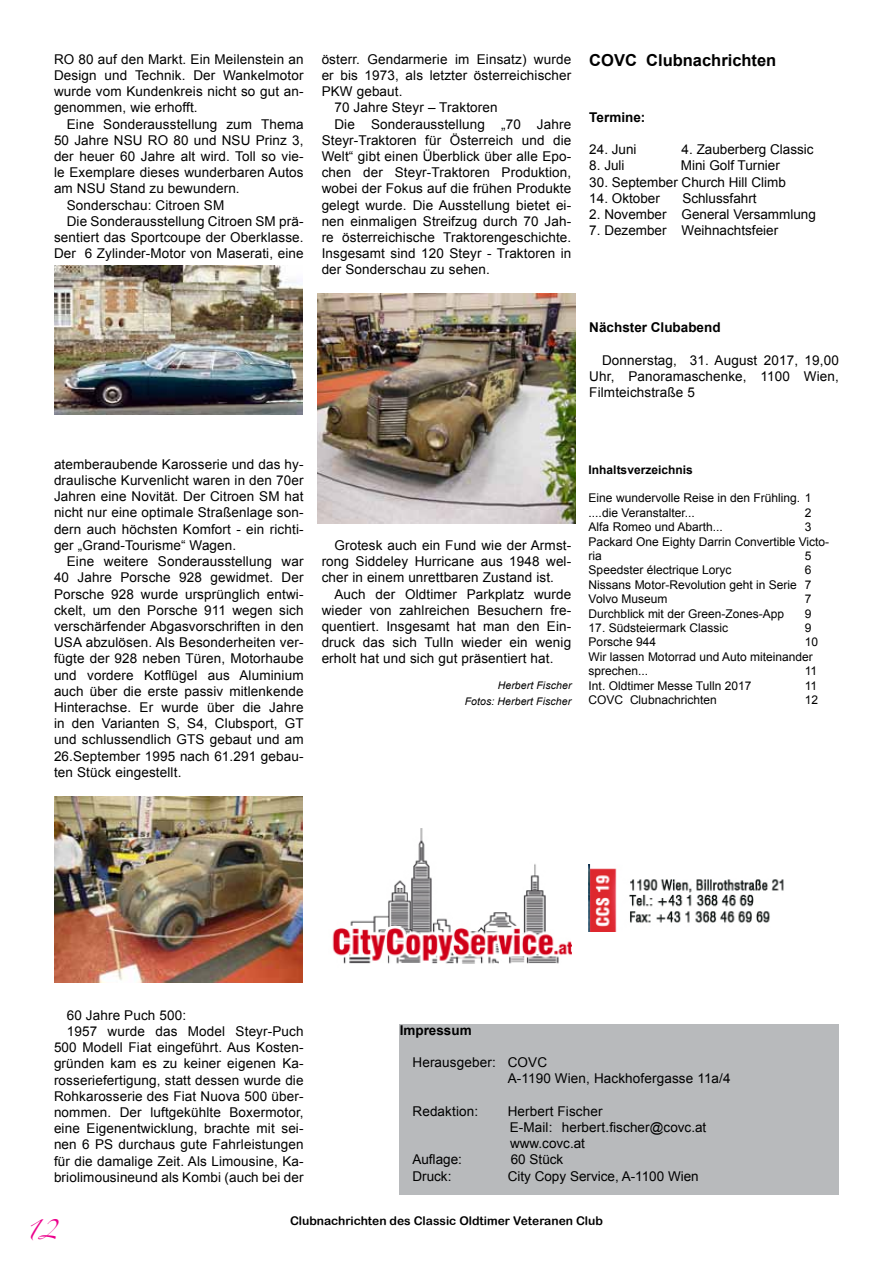
<style>
.page{position:relative;width:893px;height:1263px;background:#fff}
.page>*{position:absolute;margin:0;border:0;box-sizing:border-box;transform-origin:0 0}
.t1{font:18px "Zapfino";color:#ec008c}
.t2{font:700 16.5px "Arial";color:#000}
.t3{font:13.5px/16.2px "Arial";letter-spacing:.01em;color:#000;text-align:justify}
.t4{font:700 13.5px "Arial";color:#000}
.t5{font:12px/14.4px "Arial";color:#000}
.t6{font:12px "Arial Rounded MT Bold";color:#000}
.t7{font:700 12px "Arial";color:#000}
.t8{font:italic 10.5px/16.2px "Arial";letter-spacing:.01em;color:#000;text-align:right}
</style>
<div class="page">
<div style="left:400px;top:1025px;width:439px;height:170px;background:#b8babc"></div>
<img style="left:589px;top:864px;width:195px;height:68px">
<img style="left:332px;top:829px;width:239px;height:135px">
<img style="left:54px;top:796px;width:248px;height:186px">
<img style="left:317px;top:294px;width:259px;height:229px">
<img style="left:54px;top:266px;width:248px;height:149px">
<p class="t3" style="left:54px;top:51px;width:251px">RO 80 auf den Markt. Ein Meilenstein an Design und Technik. Der Wankelmotor wurde vom Kundenkreis nicht so gut an&shy;genommen, wie erhofft.</p>
<p class="t3" style="left:67px;top:116px;width:238px">Eine Sonderausstellung zum Thema</p>
<p class="t3" style="left:54px;top:132px;width:251px">50 Jahre NSU RO 80 und NSU Prinz 3,</p>
<p class="t3" style="left:54px;top:148px;width:251px">der heuer 60 Jahre alt wird. Toll so vie-</p>
<p class="t3" style="left:54px;top:165px;width:251px">le Exemplare dieses wunderbaren Autos</p>
<p class="t3" style="left:54px;top:181px;width:187px">am NSU Stand zu bewundern.</p>
<p class="t3" style="left:67px;top:197px;width:159px">Sonderschau: Citroen SM</p>
<p class="t3" style="left:67px;top:213px;width:238px">Die Sonderausstellung Citroen SM prä-</p>
<p class="t3" style="left:54px;top:229px;width:251px">sentiert das Sportcoupe der Oberklasse.</p>
<p class="t3" style="left:54px;top:246px;width:251px">Der 6 Zylinder-Motor von Maserati, eine</p>
<p class="t3" style="left:322px;top:51px;width:251px">österr. Gendarmerie im Einsatz) wurde</p>
<p class="t3" style="left:322px;top:67px;width:251px">er bis 1973, als letzter österreichischer</p>
<p class="t3" style="left:322px;top:84px;width:82px">PKW gebaut.</p>
<p class="t3" style="left:334px;top:100px;width:165px">70 Jahre Steyr – Traktoren</p>
<p class="t3" style="left:334px;top:116px;width:238px">Die Sonderausstellung „70 Jahre</p>
<p class="t3" style="left:322px;top:132px;width:251px">Steyr-Traktoren für Österreich und die</p>
<p class="t3" style="left:322px;top:148px;width:251px">Welt“ gibt einen Überblick über alle Epo-</p>
<p class="t3" style="left:322px;top:165px;width:251px">chen der Steyr-Traktoren Produktion,</p>
<p class="t3" style="left:322px;top:181px;width:251px">wobei der Fokus auf die frühen Produkte</p>
<p class="t3" style="left:322px;top:197px;width:251px">gelegt wurde. Die Ausstellung bietet ei-</p>
<p class="t3" style="left:322px;top:213px;width:251px">nen einmaligen Streifzug durch 70 Jah-</p>
<p class="t3" style="left:322px;top:229px;width:251px">re österreichische Traktorengeschichte.</p>
<p class="t3" style="left:322px;top:246px;width:251px">Insgesamt sind 120 Steyr - Traktoren in</p>
<p class="t3" style="left:322px;top:262px;width:170px">der Sonderschau zu sehen.</p>
<p class="t2" style="left:589px;top:49px;width:189px">COVC Clubnachrichten</p>
<p class="t4" style="left:589px;top:108px;width:58px">Termine:</p>
<p class="t3" style="left:589px;top:142px;width:49px">24. Juni</p>
<p class="t3" style="left:682px;top:142px;width:134px">4. Zauberberg Classic</p>
<p class="t3" style="left:589px;top:158px;width:37px">8. Juli</p>
<p class="t3" style="left:681px;top:158px;width:100px">Mini Golf Turnier</p>
<p class="t3" style="left:589px;top:174px;width:198px">30. September Church Hill Climb</p>
<p class="t3" style="left:589px;top:190px;width:72px">14. Oktober</p>
<p class="t3" style="left:682px;top:190px;width:76px">Schlussfahrt</p>
<p class="t3" style="left:589px;top:206px;width:228px">2. November General Versammlung</p>
<p class="t3" style="left:589px;top:223px;width:190px">7. Dezember Weihnachtsfeier</p>
<p class="t4" style="left:589px;top:319px;width:133px">Nächster Clubabend</p>
<p class="t3" style="left:589px;top:352px;width:251px;text-indent:13px">Donnerstag, 31. August 2017, 19,00<br>Uhr, Panoramaschenke, 1100 Wien, Filmteichstraße 5</p>
<p class="t3" style="left:54px;top:456px;width:251px">atemberaubende Karosserie und das hy&shy;draulische Kurvenlicht waren in den 70er Jahren eine Novität. Der Citroen SM hat nicht nur eine optimale Straßenlage son&shy;dern auch höchsten Komfort - ein richti&shy;ger „Grand-Tourisme“ Wagen.</p>
<p class="t3" style="left:54px;top:553px;width:251px;text-indent:13px">Eine weitere Sonderausstellung war 40 Jahre Porsche 928 gewidmet. Der Porsche 928 wurde ursprünglich entwi&shy;ckelt, um den Porsche 911 wegen sich verschärfender Abgasvorschriften in den USA abzulösen. Als Besonderheiten ver&shy;fügte der 928 neben Türen, Motorhaube und vordere Kotflügel aus Aluminium auch über die erste passiv mitlenkende Hinterachse. Er wurde über die Jahre in den Varianten S, S4, Clubsport, GT und schlussendlich GTS gebaut und am 26.September 1995 nach 61.291 gebau&shy;ten Stück eingestellt.</p>
<p class="t3" style="left:322px;top:537px;width:251px;text-indent:13px">Grotesk auch ein Fund wie der Armst&shy;rong Siddeley Hurricane aus 1948 wel&shy;cher in einem unrettbaren Zustand ist.</p>
<p class="t3" style="left:322px;top:586px;width:251px;text-indent:13px">Auch der Oldtimer Parkplatz wurde wieder von zahlreichen Besuchern fre&shy;quentiert. Insgesamt hat man den Ein&shy;druck das sich Tulln wieder ein wenig erholt hat und sich gut präsentiert hat.</p>
<p class="t8" style="left:465px;top:677px;width:108px">Herbert Fischer<br>Fotos: Herbert Fischer</p>
<p class="t7" style="left:589px;top:461px;width:106px">Inhaltsverzeichnis</p>
<p class="t5" style="left:589px;top:491px;width:224px">Eine wundervolle Reise in den Frühling. 1 ....die Veranstalter...</p>
<p class="t5" style="left:805px;top:505px;width:8px">2</p>
<p class="t5" style="left:589px;top:520px;width:136px">Alfa Romeo und Abarth...</p>
<p class="t5" style="left:589px;top:520px;width:242px;text-indent:216px">3<br>Packard One Eighty Darrin Convertible Victo&shy;ria</p>
<p class="t5" style="left:805px;top:549px;width:8px">5</p>
<p class="t5" style="left:589px;top:563px;width:144px">Speedster électrique Loryc</p>
<p class="t5" style="left:589px;top:563px;width:224px;text-align:justify;text-indent:216px">6<br>Nissans Motor-Revolution geht in Serie 7<br>Volvo Museum</p>
<p class="t5" style="left:805px;top:592px;width:8px">7</p>
<p class="t5" style="left:589px;top:606px;width:197px">Durchblick mit der Green-Zones-App</p>
<p class="t5" style="left:805px;top:606px;width:8px">9</p>
<p class="t5" style="left:589px;top:621px;width:141px">17. Südsteiermark Classic</p>
<p class="t5" style="left:805px;top:621px;width:8px">9</p>
<p class="t5" style="left:589px;top:635px;width:69px">Porsche 944</p>
<p class="t5" style="left:589px;top:635px;width:231px;text-indent:216px">10<br>Wir lassen Motorrad und Auto miteinander sprechen...</p>
<p class="t5" style="left:805px;top:664px;width:14px">11</p>
<p class="t5" style="left:589px;top:678px;width:164px">Int. Oldtimer Messe Tulln 2017</p>
<p class="t5" style="left:805px;top:678px;width:14px">11</p>
<p class="t5" style="left:589px;top:693px;width:130px">COVC Clubnachrichten</p>
<p class="t5" style="left:805px;top:693px;width:15px">12</p>
<p class="t3" style="left:67px;top:1007px;width:121px">60 Jahre Puch 500:</p>
<p class="t3" style="left:67px;top:1023px;width:238px">1957 wurde das Model Steyr-Puch</p>
<p class="t3" style="left:54px;top:1039px;width:251px">500 Modell Fiat eingeführt. Aus Kosten-</p>
<p class="t3" style="left:54px;top:1056px;width:251px">gründen kam es zu keiner eigenen Ka-</p>
<p class="t3" style="left:54px;top:1072px;width:251px">rosseriefertigung, statt dessen wurde die</p>
<p class="t3" style="left:54px;top:1088px;width:251px">Rohkarosserie des Fiat Nuova 500 über-</p>
<p class="t3" style="left:54px;top:1104px;width:251px">nommen. Der luftgekühlte Boxermotor,</p>
<p class="t3" style="left:54px;top:1120px;width:251px">eine Eigenentwicklung, brachte mit sei-</p>
<p class="t3" style="left:54px;top:1137px;width:251px">nen 6 PS durchaus gute Fahrleistungen</p>
<p class="t3" style="left:54px;top:1153px;width:251px">für die damalige Zeit. Als Limousine, Ka-</p>
<p class="t3" style="left:54px;top:1169px;width:251px">briolimousineund als Kombi (auch bei der</p>
<p class="t4" style="left:400px;top:1021px;width:74px">Impressum</p>
<p class="t3" style="left:508px;top:1054px;width:224px;text-indent:-95px">Herausgeber: COVC<br>A-1190 Wien, Hackhofergasse 11a/4</p>
<p class="t3" style="left:412px;top:1103px;width:67px">Redaktion:</p>
<p class="t3" style="left:508px;top:1103px;width:200px;text-align:left">Herbert Fischer<br>E-Mail: herbert.fischer@covc.at www.covc.at</p>
<p class="t3" style="left:412px;top:1152px;width:51px">Auflage:</p>
<p class="t3" style="left:511px;top:1152px;width:54px">60 Stück</p>
<p class="t3" style="left:412px;top:1168px;width:41px">Druck:</p>
<p class="t3" style="left:508px;top:1168px;width:193px">City Copy Service, A-1100 Wien</p>
<h1 class="t1" style="left:26px;top:1223px;width:32px">12</h1>
<p class="t6" style="left:290px;top:1213px;width:314px">Clubnachrichten des Classic Oldtimer Veteranen Club</p>
</div>
